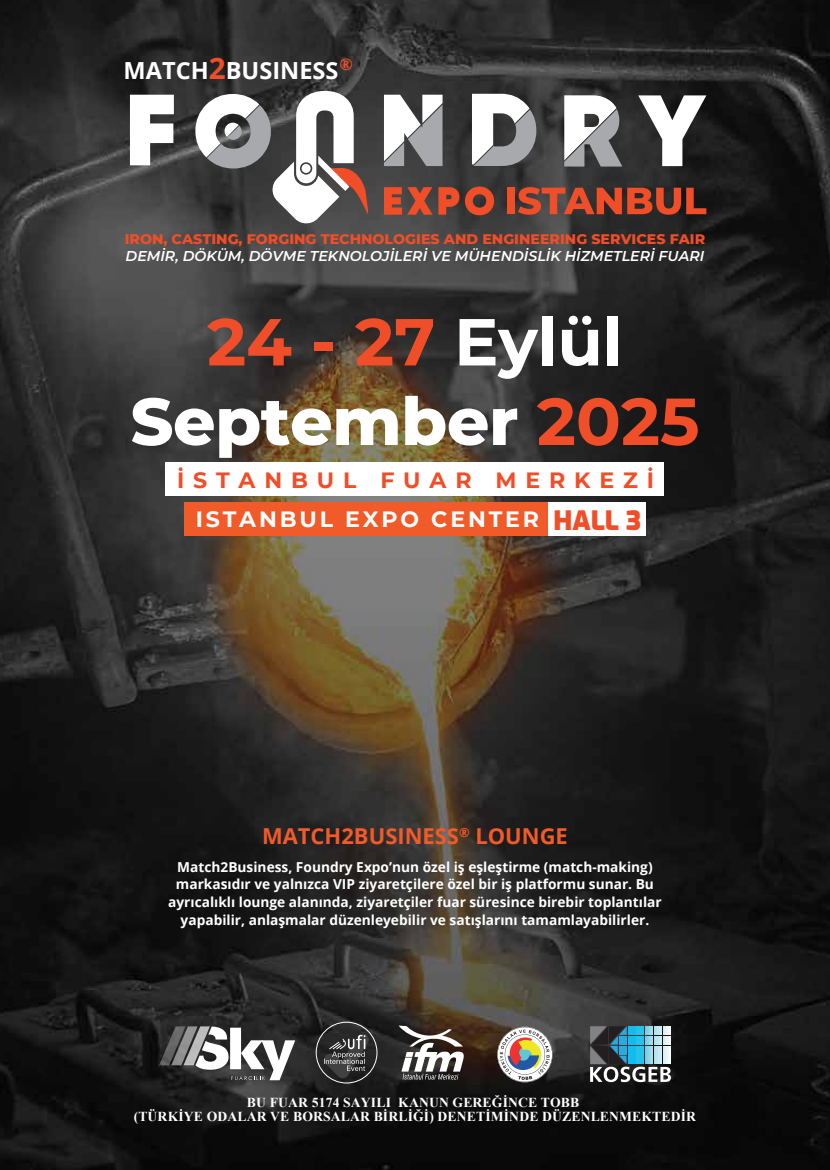
<style>
.page{position:relative;width:830px;height:1170px;background:#fff}
.page>*{position:absolute;margin:0;border:0;box-sizing:border-box;transform-origin:0 0}
.t1{font:700 66.3px/79.5px "Montserrat";color:#f04e28;text-align:center}
.t2{font:700 23.55px "Open Sans";color:#fff}
.t3{font:700 22.05px/39px "Montserrat";letter-spacing:.4em;color:#f04e28;text-align:center}
.t4{font:700 21.9px "Open Sans";color:#f15a29}
.t5{font:italic 600 14.25px "Montserrat";color:#fff}
.t6{font:800 14.25px "Montserrat";color:#f04e28}
.t7{font:700 13.65px/17.9px "Open Sans";color:#fff;text-align:center}
.t8{font:700 13.65px/13.6px "Times New Roman";letter-spacing:.01em;color:#fff;text-align:center}
.s1{font-size:29.55px;color:#f04e28}
.s2{color:#fff}
.s3{font-weight:800;color:#fff}
.s4{font-family:"Exo";font-weight:900;font-size:26.4px}
</style>
<div class="page">
<img style="left:0;top:0;width:829px;height:1169px">
<svg style="left:130px;top:95px;width:44px;height:70px"></svg>
<svg style="left:384px;top:95px;width:58px;height:71px"></svg>
<svg style="left:638px;top:95px;width:68px;height:71px"></svg>
<svg style="left:195px;top:91px;width:173px;height:134px"></svg>
<svg style="left:471px;top:94px;width:65px;height:72px"></svg>
<svg style="left:564px;top:95px;width:58px;height:71px"></svg>
<svg style="left:384px;top:187px;width:48px;height:28px"></svg>
<svg style="left:438px;top:186px;width:56px;height:29px;background:#a1432e"></svg>
<div style="left:507px;top:188px;width:7px;height:26px;background:#f04e28"></div>
<svg style="left:518px;top:187px;width:103px;height:28px;background:#9e4631"></svg>
<svg style="left:627px;top:188px;width:79px;height:27px;background:#953924"></svg>
<svg style="left:590px;top:1026px;width:81px;height:55px;background:#618691"></svg>
<svg style="left:497px;top:1026px;width:55px;height:55px"></svg>
<svg style="left:159px;top:1026px;width:136px;height:54px"></svg>
<svg style="left:398px;top:1025px;width:65px;height:54px"></svg>
<svg style="left:323px;top:1032px;width:46px;height:46px;background:#4a4a4a"></svg>
<div style="left:316px;top:1021px;width:61px;height:62px;border:1px solid #fff;border-radius:50%"></div>
<div style="left:165px;top:462px;width:499px;height:33px;background:#fff"></div>
<div style="left:547px;top:502px;width:98px;height:34px;background:#fff"></div>
<div style="left:184px;top:502px;width:363px;height:34px;background:#f15a29"></div>
<h2 class="t2" style="left:124px;top:54px;width:231px">MATCH<span class="s1">2</span>BUSINESS<sup>®</sup></h2>
<p class="t6" style="left:125px;top:228px;width:582px">IRON, CASTING, FORGING TECHNOLOGIES AND ENGINEERING SERVICES FAIR</p>
<p class="t5" style="left:126px;top:245px;width:580px">DEMİR, DÖKÜM, DÖVME TEKNOLOJİLERİ VE MÜHENDİSLİK HİZMETLERİ FUARI</p>
<h1 class="t1" style="left:130px;top:299px;width:570px">24 - 27 <span class="s2">Eylül<br></span><span class="s3">September</span> 2025</h1>
<h3 class="t3" style="left:177px;top:460px;width:478px">İSTANBUL FUAR MERKEZİ<br><span class="s2">ISTANBUL EXPO CENTER</span> <span class="s4">HALL 3</span></h3>
<h3 class="t4" style="left:262px;top:820px;width:307px">MATCH2BUSINESS<sup>®</sup> LOUNGE</h3>
<p class="t7" style="left:168px;top:857px;width:495px">Match2Business, Foundry Expo’nun özel iş eşleştirme (match-making) markasıdır ve yalnızca VIP ziyaretçilere özel bir iş platformu sunar. Bu ayrıcalıklı lounge alanında, ziyaretçiler fuar süresince birebir toplantılar yapabilir, anlaşmalar düzenleyebilir ve satışlarını tamamlayabilirler.</p>
<p class="t8" style="left:134px;top:1094px;width:563px">BU FUAR 5174 SAYILI KANUN GEREĞİNCE TOBB<br>(TÜRKİYE ODALAR VE BORSALAR BİRLİĞİ) DENETİMİNDE DÜZENLENMEKTEDİR</p>
</div>
